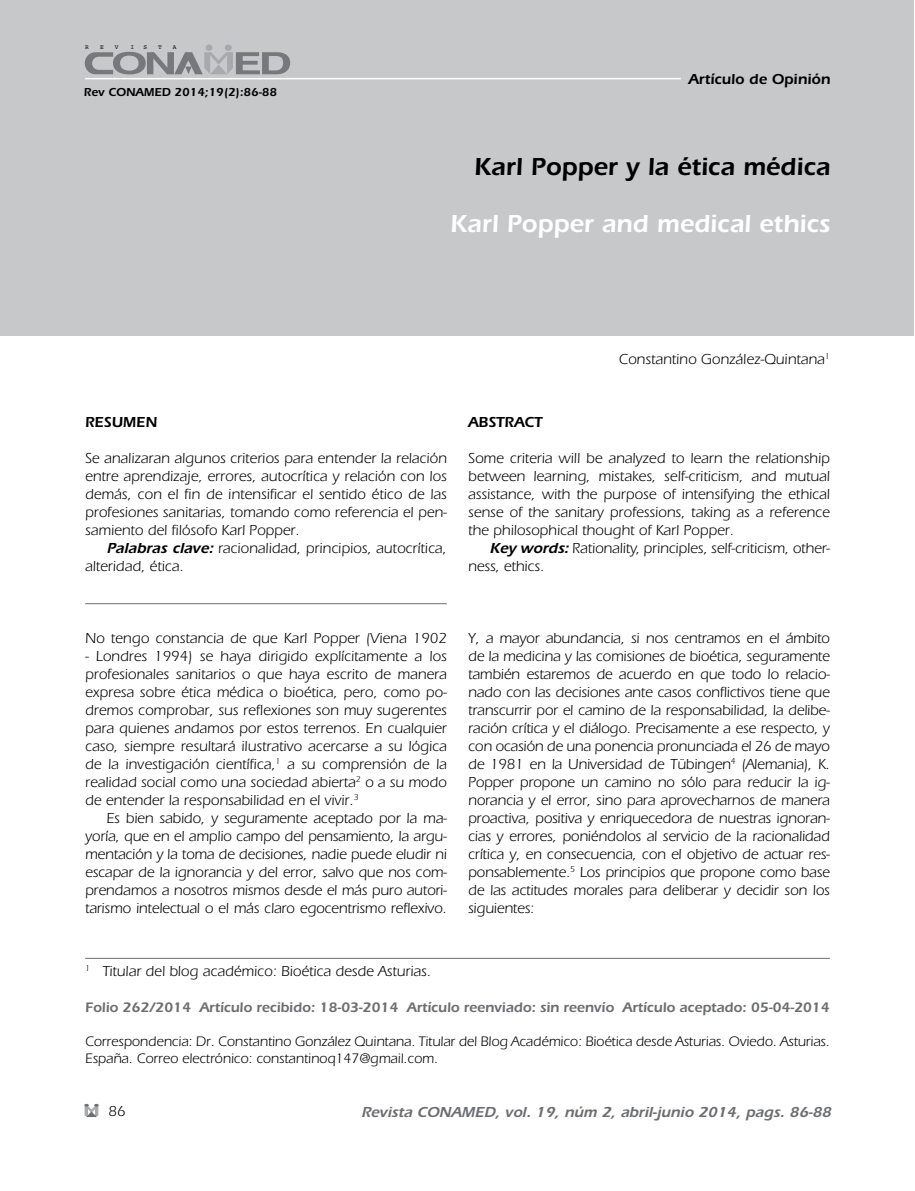
<style>
.page{position:relative;width:915px;height:1191px;background:#fff}
.page>*{position:absolute;margin:0;border:0;box-sizing:border-box;transform-origin:0 0}
.t1{font:600 25.5px "Itc Eras";color:#fff}
.t2{font:600 25.5px "Itc Eras";color:#000}
.t3{font:15px/18px "Itc Eras";color:#000;text-align:justify}
.t4{font:italic 600 15px "Itc Eras";color:#6d6e71}
.t5{font:600 15px "Itc Eras";color:#000}
.t6{font:14.25px/17.2px "Itc Eras";letter-spacing:-.005em;color:#000}
.t7{font:600 14.25px "Itc Eras";letter-spacing:-.005em;color:#6d6e71}
.t8{font:600 12px "Itc Eras";color:#000}
.t9{font:6.3px "Courier";color:#000}
.s1{font-weight:600;font-style:italic}
</style>
<div class="page">
<svg style="left:85px;top:1104px;width:13px;height:12px"></svg>
<div style="left:0;top:0;width:913px;height:336px;background:#c7c8ca"></div>
<div style="left:205px;top:45px;width:7px;height:6px;background:#a7a9ac;border-radius:50%"></div>
<div style="left:225px;top:45px;width:7px;height:6px;background:#a7a9ac;border-radius:50%"></div>
<svg style="left:85px;top:52px;width:205px;height:22px"></svg>
<hr style="left:85px;top:78px;width:595px;height:1px;background:#fff">
<hr style="left:85px;top:958px;width:744px;height:1px;background:#6d6e71">
<hr style="left:85px;top:603px;width:361px;height:1px;background:#6d6e71">
<p class="t9" style="left:85px;top:42px;width:5px">R</p>
<p class="t9" style="left:100px;top:42px;width:5px">E</p>
<p class="t9" style="left:115px;top:42px;width:5px">V</p>
<p class="t9" style="left:130px;top:42px;width:5px">I</p>
<p class="t9" style="left:143px;top:42px;width:5px">S</p>
<p class="t9" style="left:158px;top:42px;width:5px">T</p>
<p class="t9" style="left:173px;top:42px;width:5px">A</p>
<p class="t8" style="left:84px;top:85px;width:194px">Rev CONAMED 2014;19(2):86-88</p>
<p class="t5" style="left:688px;top:70px;width:143px">Artículo de Opinión</p>
<h1 class="t2" style="left:474px;top:152px;width:357px">Karl Popper y la ética médica</h1>
<h1 class="t1" style="left:450px;top:209px;width:381px">Karl Popper and medical ethics</h1>
<p class="t3" style="left:618px;top:350px;width:212px">Constantino González-Quintana<sup>1</sup></p>
<p class="t5" style="left:85px;top:413px;width:74px">RESUMEN</p>
<p class="t3" style="left:85px;top:449px;width:363px">Se analizaran algunos criterios para entender la relación entre aprendizaje, errores, autocrítica y relación con los demás, con el fin de intensificar el sentido ético de las profesiones sanitarias, tomando como referencia el pen&shy;samiento del filósofo Karl Popper.</p>
<p class="t3" style="left:85px;top:539px;width:363px;text-indent:21px"><span class="s1">Palabras clave:</span> racionalidad, principios, autocrítica, alteridad, ética.</p>
<p class="t5" style="left:468px;top:413px;width:76px">ABSTRACT</p>
<p class="t3" style="left:468px;top:449px;width:363px">Some criteria will be analyzed to learn the relationship between learning, mistakes, self-criticism, and mutual assistance, with the purpose of intensifying the ethical sense of the sanitary professions, taking as a reference the philosophical thought of Karl Popper.</p>
<p class="t3" style="left:468px;top:539px;width:363px;text-indent:21px"><span class="s1">Key words:</span>Rationality, principles, self-criticism, other&shy;ness, ethics.</p>
<p class="t3" style="left:85px;top:629px;width:363px">No tengo constancia de que Karl Popper (Viena 1902</p>
<p class="t3" style="left:85px;top:647px;width:363px">- Londres 1994) se haya dirigido explícitamente a los profesionales sanitarios o que haya escrito de manera expresa sobre ética médica o bioética, pero, como po&shy;dremos comprobar, sus reflexiones son muy sugerentes para quienes andamos por estos terrenos. En cualquier caso, siempre resultará ilustrativo acercarse a su lógica de la investigación científica,<sup>1</sup> a su comprensión de la realidad social como una sociedad abierta<sup>2</sup> o a su modo de entender la responsabilidad en el vivir.<sup>3</sup></p>
<p class="t3" style="left:85px;top:809px;width:363px;text-indent:21px">Es bien sabido, y seguramente aceptado por la ma&shy;yoría, que en el amplio campo del pensamiento, la argu&shy;mentación y la toma de decisiones, nadie puede eludir ni escapar de la ignorancia y del error, salvo que nos com&shy;prendamos a nosotros mismos desde el más puro autori&shy;tarismo intelectual o el más claro egocentrismo reflexivo.</p>
<p class="t3" style="left:468px;top:629px;width:363px">Y, a mayor abundancia, si nos centramos en el ámbito de la medicina y las comisiones de bioética, seguramente también estaremos de acuerdo en que todo lo relacio&shy;nado con las decisiones ante casos conflictivos tiene que transcurrir por el camino de la responsabilidad, la delibe&shy;ración crítica y el diálogo. Precisamente a ese respecto, y con ocasión de una ponencia pronunciada el 26 de mayo de 1981 en la Universidad de Tübingen<sup>4</sup> (Alemania), K.<br>Popper propone un camino no sólo para reducir la ig&shy;norancia y el error, sino para aprovecharnos de manera proactiva, positiva y enriquecedora de nuestras ignoran&shy;cias y errores, poniéndolos al servicio de la racionalidad crítica y, en consecuencia, con el objetivo de actuar res&shy;ponsablemente.<sup>5</sup> Los principios que propone como base de las actitudes morales para deliberar y decidir son los siguientes:</p>
<p class="t3" style="left:85px;top:962px;width:347px"><sup>1</sup> Titular del blog académico: Bioética desde Asturias.</p>
<p class="t7" style="left:85px;top:998px;width:746px">Folio 262/2014 Artículo recibido: 18-03-2014 Artículo reenviado: sin reenvío Artículo aceptado: 05-04-2014</p>
<p class="t6" style="left:85px;top:1033px;width:746px">Correspondencia: Dr. Constantino González Quintana. Titular del Blog Académico: Bioética desde Asturias. Oviedo. Asturias.<br>España. Correo electrónico: constantinoq147@gmail.com.</p>
<p class="t3" style="left:108px;top:1102px;width:18px">86</p>
<p class="t4" style="left:361px;top:1102px;width:474px">Revista CONAMED, vol. 19, núm 2, abril-junio 2014, pags. 86-88</p>
</div>
